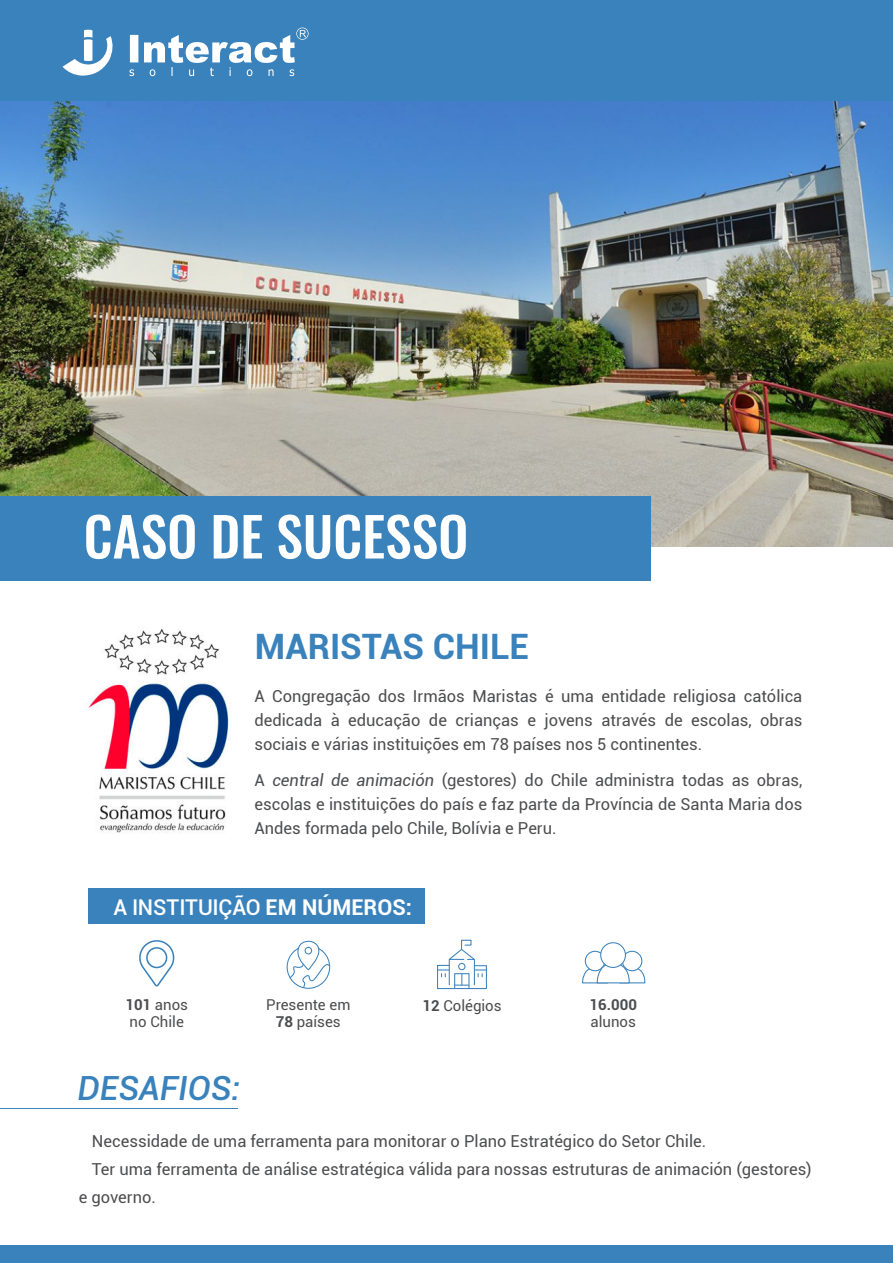
<style>
.page{position:relative;width:893px;height:1263px;background:#fff}
.page>*{position:absolute;margin:0;border:0;box-sizing:border-box;transform-origin:0 0}
.t1{font:500 53.7px "Oswald";color:#fff}
.t2{font:700 34.95px "Roboto";color:#3a82bc}
.t3{font:italic 500 33.3px "Roboto";color:#3a82bc}
.t4{font:500 21.75px "Roboto";letter-spacing:-.01em;color:#fff}
.t5{font:16.5px/24px "Roboto";color:#4c4d4f;text-align:justify}
.t6{font:15px/17.2px "Roboto";color:#4c4d4f}
.t7{font:700 15px "Roboto";color:#4c4d4f}
.s1{font-style:italic}
.s2{font-weight:700}
</style>
<div class="page">
<img style="left:0;top:101px;width:893px;height:445px">
<div style="left:0;top:496px;width:650px;height:85px;background:#3a82bc"></div>
<div style="left:88px;top:888px;width:337px;height:36px;background:#3a82bc"></div>
<div style="left:0;top:0;width:893px;height:101px;background:#3a82bc"></div>
<svg style="left:130px;top:28px;width:179px;height:48px"></svg>
<svg style="left:63px;top:30px;width:50px;height:46px"></svg>
<div style="left:622px;top:951px;width:20px;height:20px;background:#fff;border:1px solid #3a82bc;border-radius:50%"></div>
<div style="left:585px;top:951px;width:20px;height:20px;background:#fff;border:1px solid #3a82bc;border-radius:50%"></div>
<svg style="left:582px;top:963px;width:64px;height:21px"></svg>
<div style="left:600px;top:942px;width:26px;height:26px;background:#fff;border:1px solid #3a82bc;border-radius:50%"></div>
<svg style="left:437px;top:939px;width:50px;height:51px"></svg>
<svg style="left:287px;top:945px;width:43px;height:44px"></svg>
<svg style="left:289px;top:940px;width:42px;height:49px"></svg>
<div style="left:305px;top:947px;width:7px;height:7px;background:#fff;border:1px solid #3a82bc;border-radius:50%"></div>
<img style="left:86px;top:628px;width:143px;height:205px">
<svg style="left:139px;top:940px;width:35px;height:46px"></svg>
<hr style="left:0;top:1108px;width:238px;height:1px;background:#3a82bc">
<div style="left:0;top:1245px;width:893px;height:18px;background:#3a82bc"></div>
<h1 class="t1" style="left:84px;top:494px;width:386px">CASO DE SUCESSO</h1>
<h2 class="t2" style="left:255px;top:633px;width:276px">MARISTAS CHILE</h2>
<p class="t5" style="left:254px;top:686px;width:549px">A Congregação dos Irmãos Maristas é uma entidade religiosa católica dedicada à educação de crianças e jovens através de escolas, obras sociais e várias instituições em 78 países nos 5 continentes.</p>
<p class="t5" style="left:254px;top:770px;width:549px">A <span class="s1">central de animación</span> (gestores) do Chile administra todas as obras, escolas e instituições do país e faz parte da Província de Santa Maria dos Andes formada pelo Chile, Bolívia e Peru.</p>
<h3 class="t4" style="left:113px;top:899px;width:300px">A INSTITUIÇÃO <span class="s2">EM NÚMEROS:</span></h3>
<p class="t6" style="left:125px;top:998px;width:64px"><span class="s2">101</span> anos no Chile</p>
<p class="t6" style="left:266px;top:998px;width:86px">Presente em</p>
<p class="t6" style="left:422px;top:998px;width:81px"><span class="s2">12</span> Colégios</p>
<p class="t6" style="left:276px;top:1015px;width:67px"><span class="s2">78</span> países</p>
<h3 class="t3" style="left:78px;top:1075px;width:164px">DESAFIOS:</h3>
<p class="t7" style="left:590px;top:999px;width:49px">16.000</p>
<p class="t6" style="left:591px;top:1015px;width:47px">alunos</p>
<p class="t5" style="left:92px;top:1131px;width:616px">Necessidade de uma ferramenta para monitorar o Plano Estratégico do Setor Chile.</p>
<p class="t5" style="left:92px;top:1159px;width:721px">Ter uma ferramenta de análise estratégica válida para nossas estruturas de animación (gestores)</p>
<p class="t5" style="left:79px;top:1186px;width:79px">e governo.</p>
</div>
